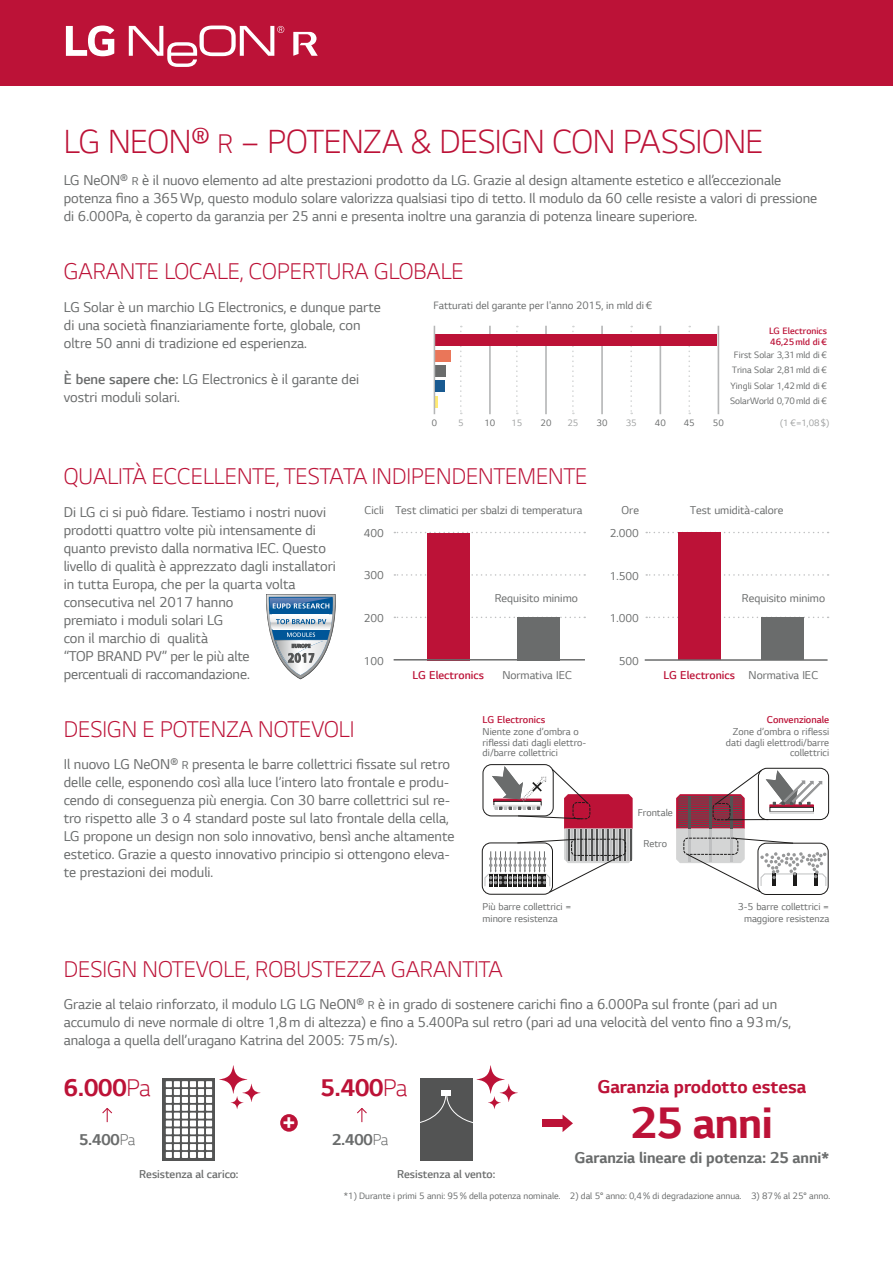
<style>
.page{position:relative;width:893px;height:1263px;background:#fff}
.page>*{position:absolute;margin:0;border:0;box-sizing:border-box;transform-origin:0 0}
.t1{font:700 46.5px "LG Smart";letter-spacing:-.01em;color:#bc1237}
.t2{font:300 35.25px "LG Smart";letter-spacing:-.015em;color:#bc1237}
.t3{font:700 25.5px "LG Smart";letter-spacing:-.01em;color:#bc1237}
.t4{font:700 24.3px "LG Smart";color:#fff}
.t5{font:300 24px "LG Smart";color:#bc1237}
.t6{font:700 19.5px "LG Smart";color:#bc1237}
.t7{font:700 16.5px "LG Smart";color:#6a6c6c}
.t8{font:15px/18px "LG Smart";color:#6a6c6c}
.t9{font:12px "LG Smart";color:#6a6c6c}
.t10{font:300 12px "LG Smart";color:#bc1237}
.t11{font:300 12px "LG Smart";color:#6a6c6c}
.t12{font:11.25px "LG Smart";color:#6a6c6c}
.t13{font:10.5px/10.5px "LG Smart";color:#6a6c6c}
.t14{font:300 10.5px "LG Smart";color:#bc1237}
.t15{font:9.75px/15.5px "LG Smart";color:#6a6c6c;text-align:center}
.t16{font:300 9.75px/10.5px "LG Smart";color:#bc1237}
.t17{font:9.75px "LG Smart";color:#9fa1a1}
.s1{font-size:28.5px}
.s2{font-size:12px}
.s3{font-weight:300}
.s4{font-weight:400;color:#6a6c6c}
</style>
<div class="page">
<div style="left:0;top:0;width:893px;height:85px;background:#bc1237"></div>
<svg style="left:66px;top:26px;width:48px;height:30px"></svg>
<svg style="left:129px;top:26px;width:155px;height:41px"></svg>
<svg style="left:293px;top:32px;width:25px;height:24px"></svg>
<div style="left:482px;top:764px;width:72px;height:52px;border:1px solid #1c1b1a;border-radius:9px"></div>
<div style="left:758px;top:768px;width:71px;height:52px;border:1px solid #1c1b1a;border-radius:9px"></div>
<div style="left:482px;top:842px;width:71px;height:53px;border:1px solid #1c1b1a;border-radius:9px"></div>
<div style="left:757px;top:843px;width:72px;height:52px;border:1px solid #1c1b1a;border-radius:9px"></div>
<svg style="left:484px;top:766px;width:149px;height:127px"></svg>
<svg style="left:676px;top:769px;width:150px;height:124px"></svg>
<div style="left:280px;top:1114px;width:18px;height:18px;background:#bc1237;border-radius:50%"></div>
<svg style="left:563px;top:1115px;width:10px;height:17px"></svg>
<div style="left:542px;top:1119px;width:22px;height:8px;background:#bc1237"></div>
<svg style="left:219px;top:1065px;width:28px;height:28px"></svg>
<svg style="left:242px;top:1084px;width:18px;height:18px"></svg>
<svg style="left:231px;top:1096px;width:12px;height:13px"></svg>
<svg style="left:163px;top:1078px;width:52px;height:82px"></svg>
<svg style="left:166px;top:1081px;width:46px;height:77px"></svg>
<svg style="left:477px;top:1065px;width:27px;height:28px"></svg>
<svg style="left:500px;top:1084px;width:18px;height:18px"></svg>
<svg style="left:488px;top:1096px;width:13px;height:13px"></svg>
<div style="left:420px;top:1078px;width:53px;height:82px;background:#535454"></div>
<div style="left:442px;top:1090px;width:9px;height:6px;background:#fff"></div>
<svg style="left:420px;top:1092px;width:53px;height:31px"></svg>
<svg style="left:102px;top:1108px;width:10px;height:14px"></svg>
<svg style="left:357px;top:1108px;width:10px;height:14px"></svg>
<svg style="left:572px;top:326px;width:2px;height:88px"></svg>
<svg style="left:630px;top:326px;width:2px;height:88px"></svg>
<svg style="left:688px;top:326px;width:2px;height:88px"></svg>
<svg style="left:516px;top:326px;width:2px;height:88px"></svg>
<svg style="left:460px;top:326px;width:2px;height:88px"></svg>
<hr style="left:489px;top:326px;width:2px;height:88px;background:#b5b6b7">
<hr style="left:545px;top:326px;width:2px;height:88px;background:#b5b6b7">
<hr style="left:601px;top:326px;width:2px;height:88px;background:#b5b6b7">
<hr style="left:659px;top:326px;width:2px;height:88px;background:#b5b6b7">
<hr style="left:718px;top:326px;width:1px;height:88px;background:#b5b6b7">
<div style="left:435px;top:334px;width:281px;height:11px;background:#bc1237"></div>
<svg style="left:435px;top:396px;width:3px;height:11px"></svg>
<div style="left:435px;top:350px;width:16px;height:11px;background:#ea7659"></div>
<div style="left:435px;top:365px;width:10px;height:12px;background:#6a6c6c"></div>
<hr style="left:434px;top:326px;width:1px;height:88px;background:#b5b6b7">
<div style="left:435px;top:381px;width:9px;height:11px;background:#195a91"></div>
<svg style="left:266px;top:594px;width:70px;height:85px"></svg>
<svg style="left:646px;top:617px;width:183px;height:1px"></svg>
<svg style="left:646px;top:574px;width:183px;height:2px"></svg>
<svg style="left:646px;top:532px;width:183px;height:1px"></svg>
<div style="left:678px;top:533px;width:43px;height:127px;background:#bc1237"></div>
<div style="left:761px;top:617px;width:42px;height:43px;background:#6a6c6c"></div>
<hr style="left:645px;top:659px;width:183px;height:2px;background:#6a6c6c">
<svg style="left:394px;top:574px;width:191px;height:2px"></svg>
<svg style="left:394px;top:532px;width:191px;height:1px"></svg>
<svg style="left:394px;top:617px;width:191px;height:1px"></svg>
<div style="left:427px;top:532px;width:42px;height:128px;background:#bc1237"></div>
<div style="left:517px;top:617px;width:42px;height:43px;background:#6a6c6c"></div>
<hr style="left:394px;top:659px;width:191px;height:1px;background:#6a6c6c">
<h2 class="t2" style="left:64px;top:118px;width:701px">LG NEON® <span class="s1">R</span> – POTENZA &amp; DESIGN CON PASSIONE</h2>
<p class="t8" style="left:64px;top:171px;width:755px">LG NeON® <span class="s2">R</span> è il nuovo elemento ad alte prestazioni prodotto da LG. Grazie al design altamente estetico e all’eccezionale potenza fino a 365Wp, questo modulo solare valorizza qualsiasi tipo di tetto. Il modulo da 60 celle resiste a valori di pressione di 6.000Pa, è coperto da garanzia per 25 anni e presenta inoltre una garanzia di potenza lineare superiore.</p>
<h3 class="t5" style="left:64px;top:255px;width:402px">GARANTE LOCALE, COPERTURA GLOBALE</h3>
<p class="t8" style="left:64px;top:297px;width:319px">LG Solar è un marchio LG Electronics, e dunque parte di una società finanziariamente forte, globale, con oltre 50 anni di tradizione ed esperienza.</p>
<p class="t8" style="left:64px;top:369px;width:297px"><span class="s3">È bene sapere che:</span> LG Electronics è il garante dei vostri moduli solari.</p>
<p class="t12" style="left:434px;top:298px;width:220px">Fatturati del garante per l'anno 2015, in mld di€</p>
<p class="t16" style="left:769px;top:326px;width:60px">LG Electronics<br>46,25mld di€</p>
<p class="t15" style="left:731px;top:347px;width:98px">First Solar 3,31mld di€<br>Trina Solar 2,81mld di€<br>Yingli Solar 1,42mld di€</p>
<p class="t15" style="left:730px;top:393px;width:99px">SolarWorld 0,70mld di€</p>
<p class="t17" style="left:458px;top:416px;width:7px">5</p>
<p class="t15" style="left:484px;top:415px;width:12px">10</p>
<p class="t17" style="left:511px;top:416px;width:12px">15</p>
<p class="t15" style="left:540px;top:415px;width:12px">20</p>
<p class="t17" style="left:567px;top:416px;width:12px">25</p>
<p class="t15" style="left:597px;top:415px;width:12px">30</p>
<p class="t17" style="left:626px;top:416px;width:12px">35</p>
<p class="t15" style="left:655px;top:415px;width:12px">40</p>
<p class="t15" style="left:684px;top:415px;width:12px">45</p>
<p class="t15" style="left:713px;top:415px;width:12px">50</p>
<p class="t17" style="left:780px;top:416px;width:51px">(1€=1,08$)</p>
<h3 class="t5" style="left:64px;top:460px;width:525px">QUALITÀ ECCELLENTE, TESTATA INDIPENDENTEMENTE</h3>
<p class="t8" style="left:64px;top:503px;width:273px">Di LG ci si può fidare. Testiamo i nostri nuovi prodotti quattro volte più intensamente di quanto previsto dalla normativa IEC. Questo livello di qualità è apprezzato dagli installatori in tutta Europa, che per la quarta volta consecutiva nel 2017 hanno<br>premiato i moduli solari LG<br>con il marchio di qualità<br>“TOP BRAND PV” per le più alte<br>percentuali di raccomandazione.</p>
<p class="t9" style="left:364px;top:502px;width:219px">Cicli Test climatici per sbalzi di temperatura</p>
<p class="t9" style="left:622px;top:502px;width:19px">Ore</p>
<p class="t9" style="left:690px;top:502px;width:95px">Test umidità-calore</p>
<p class="t9" style="left:364px;top:525px;width:22px">400</p>
<p class="t9" style="left:364px;top:568px;width:22px">300</p>
<p class="t9" style="left:610px;top:525px;width:31px">2.000</p>
<p class="t9" style="left:610px;top:568px;width:31px">1.500</p>
<p class="t9" style="left:495px;top:590px;width:85px">Requisito minimo</p>
<p class="t9" style="left:742px;top:590px;width:85px">Requisito minimo</p>
<p class="t9" style="left:610px;top:610px;width:31px">1.000</p>
<p class="t9" style="left:364px;top:610px;width:22px">200</p>
<p class="t9" style="left:619px;top:653px;width:22px">500</p>
<p class="t9" style="left:364px;top:653px;width:22px">100</p>
<p class="t10" style="left:412px;top:667px;width:73px">LG Electronics</p>
<p class="t9" style="left:502px;top:667px;width:71px">Normativa IEC</p>
<p class="t10" style="left:664px;top:667px;width:156px">LG Electronics <span class="s4">Normativa IEC</span></p>
<h3 class="t5" style="left:64px;top:713px;width:292px">DESIGN E POTENZA NOTEVOLI</h3>
<p class="t8" style="left:64px;top:755px;width:392px">Il nuovo LG NeON® <span class="s2">R</span> presenta le barre collettrici fissate sul retro delle celle, esponendo così alla luce l’intero lato frontale e produ&shy;cendo di conseguenza più energia. Con 30 barre collettrici sul re&shy;tro rispetto alle 3 o 4 standard poste sul lato frontale della cella, LG propone un design non solo innovativo, bensì anche altamente estetico. Grazie a questo innovativo principio si ottengono eleva&shy;te prestazioni dei moduli.</p>
<p class="t14" style="left:483px;top:712px;width:64px">LG Electronics</p>
<p class="t14" style="left:767px;top:712px;width:64px">Convenzionale</p>
<p class="t13" style="left:483px;top:726px;width:105px">Niente zone d’ombra o riflessi dati dagli elettro&shy;di/barre collettrici</p>
<p class="t13" style="left:483px;top:899px;width:90px;line-height:12.6px">Più barre collettrici = minore resistenza</p>
<p class="t13" style="left:638px;top:807px;width:37px">Frontale</p>
<p class="t13" style="left:643px;top:838px;width:25px">Retro</p>
<p class="t13" style="left:726px;top:726px;width:105px;text-align:right">Zone d’ombra o riflessi dati dagli elettrodi/barre collettrici</p>
<p class="t13" style="left:738px;top:899px;width:93px;line-height:12.6px;text-align:center">3-5 barre collettrici = maggiore resistenza</p>
<h3 class="t5" style="left:64px;top:953px;width:440px">DESIGN NOTEVOLE, ROBUSTEZZA GARANTITA</h3>
<p class="t8" style="left:64px;top:994px;width:729px">Grazie al telaio rinforzato, il modulo LG LG NeON® <span class="s2">R</span> è in grado di sostenere carichi fino a 6.000Pa sul fronte (pari ad un accumulo di neve normale di oltre 1,8m di altezza) e fino a 5.400Pa sul retro (pari ad una velocità del vento fino a 93m/s, analoga a quella dell’uragano Katrina del 2005: 75m/s).</p>
<h3 class="t3" style="left:64px;top:1071px;width:88px">6.000<span class="s3">Pa</span></h3>
<h3 class="t3" style="left:321px;top:1071px;width:88px">5.400<span class="s3">Pa</span></h3>
<h3 class="t4" style="left:282px;top:1104px;width:15px">+</h3>
<p class="t7" style="left:79px;top:1129px;width:58px">5.400<span class="s3">Pa</span></p>
<p class="t7" style="left:332px;top:1129px;width:58px">2.400<span class="s3">Pa</span></p>
<p class="t11" style="left:139px;top:1166px;width:101px">Resistenza al carico:</p>
<p class="t11" style="left:397px;top:1166px;width:100px">Resistenza al vento:</p>
<h3 class="t6" style="left:597px;top:1073px;width:210px">Garanzia prodotto estesa</h3>
<h1 class="t1" style="left:631px;top:1091px;width:143px">25 anni</h1>
<p class="t7" style="left:574px;top:1146px;width:256px">Garanzia lineare di potenza: 25 anni*</p>
<p class="t15" style="left:344px;top:1188px;width:488px">*1) Durante i primi 5 anni: 95% della potenza nominale. 2) dal 5° anno: 0,4% di degradazione annua. 3) 87% al 25° anno.</p>
</div>
